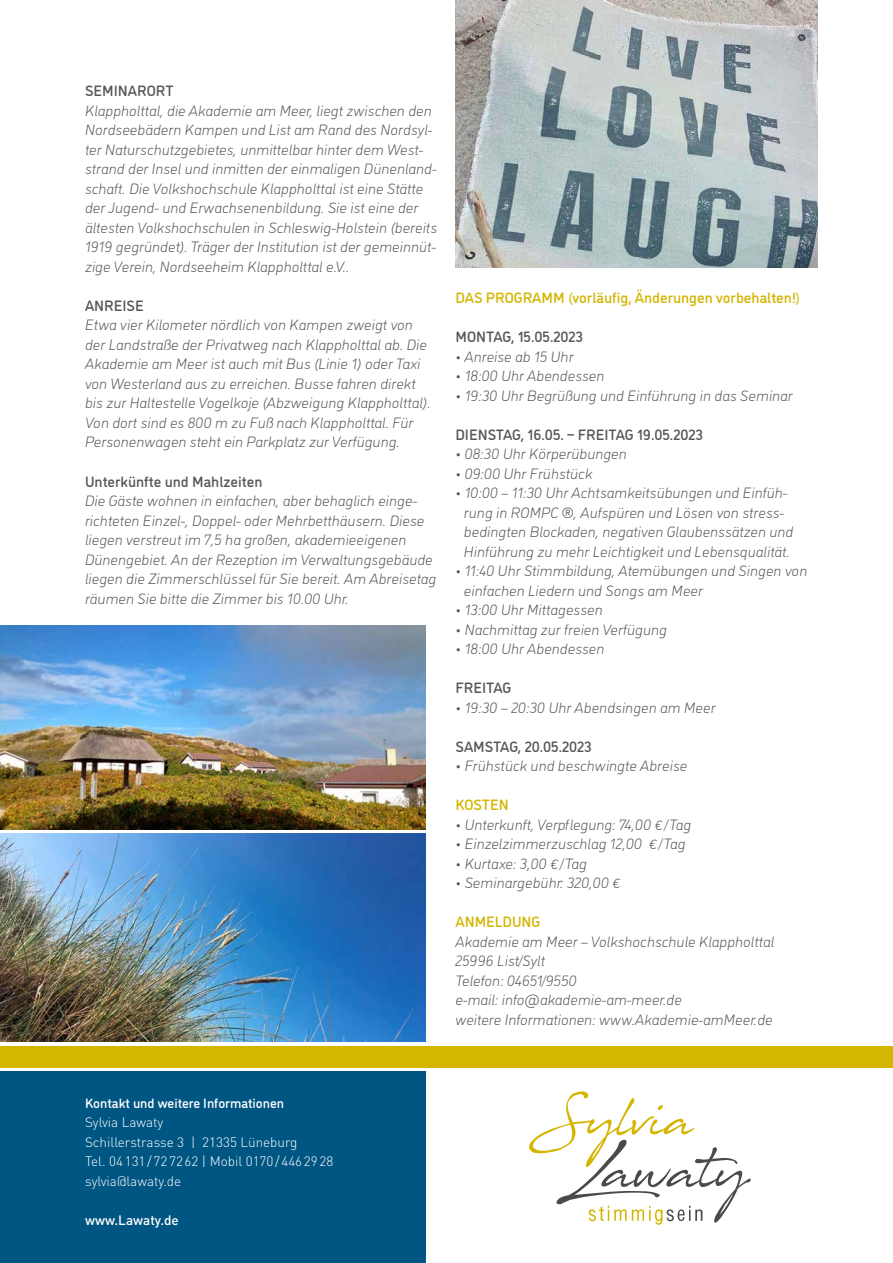
<style>
.page{position:relative;width:893px;height:1263px;background:#fff}
.page>*{position:absolute;margin:0;border:0;box-sizing:border-box;transform-origin:0 0}
.t1{font:italic 300 15px/19.5px "DI Nosaur";color:#575756}
.t2{font:500 15px "DI Nosaur";color:#575756}
.t3{font:500 15px "DI Nosaur";color:#d4b500}
.t4{font:300 13.5px/19.5px "DIN";color:#fff}
.t5{font:500 13.5px "DI Nosaur";color:#fff}
.t6{font:500 13.5px "DIN";color:#fff}
</style>
<div class="page">
<img style="left:0;top:625px;width:425px;height:204px">
<img style="left:0;top:833px;width:425px;height:209px">
<div style="left:0;top:1046px;width:893px;height:21px;background:#d4b500"></div>
<div style="left:0;top:1071px;width:425px;height:192px;background:#005682"></div>
<svg style="left:529px;top:1091px;width:222px;height:134px"></svg>
<img style="left:456px;top:0;width:361px;height:268px">
<p class="t2" style="left:85px;top:80px;width:90px">SEMINARORT</p>
<p class="t1" style="left:85px;top:100px;width:354px">Klappholttal, die Akademie am Meer, liegt zwischen den Nordseebädern Kampen und List am Rand des Nordsyl&shy;ter Naturschutzgebietes, unmittelbar hinter dem West&shy;strand der Insel und inmitten der einmaligen Dünenland&shy;schaft. Die Volkshochschule Klappholttal ist eine Stätte der Jugend- und Erwachsenenbildung. Sie ist eine der ältesten Volkshochschulen in Schleswig-Holstein (bereits 1919 gegründet). Träger der Institution ist der gemeinnüt&shy;zige Verein, Nordseeheim Klappholttal e.V..</p>
<p class="t2" style="left:85px;top:295px;width:60px">ANREISE</p>
<p class="t1" style="left:85px;top:314px;width:347px">Etwa vier Kilometer nördlich von Kampen zweigt von der Landstraße der Privatweg nach Klappholttal ab. Die Akademie am Meer ist auch mit Bus (Linie 1) oder Taxi von Westerland aus zu erreichen. Busse fahren direkt bis zur Haltestelle Vogelkoje (Abzweigung Klappholttal).<br>Von dort sind es 800 m zu Fuß nach Klappholttal. Für Personenwagen steht ein Parkplatz zur Verfügung.</p>
<p class="t2" style="left:85px;top:470px;width:179px">Unterkünfte und Mahlzeiten</p>
<p class="t1" style="left:85px;top:490px;width:353px">Die Gäste wohnen in einfachen, aber behaglich einge&shy;richteten Einzel-, Doppel- oder Mehrbetthäusern. Diese liegen verstreut im 7,5 ha großen, akademieeigenen Dünengebiet. An der Rezeption im Verwaltungsgebäude liegen die Zimmerschlüssel für Sie bereit. Am Abreisetag räumen Sie bitte die Zimmer bis 10.00 Uhr.</p>
<p class="t3" style="left:455px;top:287px;width:346px">DAS PROGRAMM (vorläufig, Änderungen vorbehalten!)</p>
<p class="t2" style="left:455px;top:326px;width:129px">MONTAG, 15.05.2023</p>
<p class="t1" style="left:455px;top:346px;width:120px">• Anreise ab 15 Uhr</p>
<p class="t1" style="left:455px;top:365px;width:151px">• 18:00 Uhr Abendessen</p>
<p class="t1" style="left:455px;top:385px;width:339px">• 19:30 Uhr Begrüßung und Einführung in das Seminar</p>
<p class="t2" style="left:455px;top:424px;width:249px">DIENSTAG, 16.05. – FREITAG 19.05.2023</p>
<p class="t1" style="left:455px;top:443px;width:173px">• 08:30 Uhr Körperübungen</p>
<p class="t1" style="left:455px;top:463px;width:138px">• 09:00 Uhr Frühstück</p>
<p class="t1" style="left:455px;top:482px;width:340px;text-align:center">• 10:00 – 11:30 Uhr Achtsamkeitsübungen und Einfüh&shy;rung in ROMPC ®, Aufspüren und Lösen von stress&shy;bedingten Blockaden, negativen Glaubenssätzen und Hinführung zu mehr Leichtigkeit und Lebensqualität.</p>
<p class="t1" style="left:464px;top:560px;width:345px;text-indent:-9px">• 11:40 Uhr Stimmbildung, Atemübungen und Singen von einfachen Liedern und Songs am Meer</p>
<p class="t1" style="left:455px;top:599px;width:149px">• 13:00 Uhr Mittagessen</p>
<p class="t1" style="left:455px;top:619px;width:213px">• Nachmittag zur freien Verfügung</p>
<p class="t1" style="left:455px;top:638px;width:151px">• 18:00 Uhr Abendessen</p>
<p class="t2" style="left:455px;top:677px;width:57px">FREITAG</p>
<p class="t1" style="left:455px;top:697px;width:262px">• 19:30 – 20:30 Uhr Abendsingen am Meer</p>
<p class="t2" style="left:455px;top:736px;width:138px">SAMSTAG, 20.05.2023</p>
<p class="t1" style="left:455px;top:755px;width:233px">• Frühstück und beschwingte Abreise</p>
<p class="t3" style="left:455px;top:794px;width:55px">KOSTEN</p>
<p class="t1" style="left:455px;top:814px;width:238px">• Unterkunft, Verpflegung: 74,00 €/Tag</p>
<p class="t1" style="left:455px;top:833px;width:232px">• Einzelzimmerzuschlag 12,00 €/Tag</p>
<p class="t1" style="left:455px;top:853px;width:133px">• Kurtaxe: 3,00 €/Tag</p>
<p class="t1" style="left:455px;top:872px;width:167px">• Seminargebühr: 320,00 €</p>
<p class="t3" style="left:455px;top:911px;width:86px">ANMELDUNG</p>
<p class="t1" style="left:455px;top:931px;width:320px">Akademie am Meer – Volkshochschule Klappholttal 25996 List/Sylt<br>Telefon: 04651/9550<br>e-mail: info@akademie-am-meer.de<br>weitere Informationen: www.Akademie-amMeer.de</p>
<p class="t5" style="left:85px;top:1093px;width:201px">Kontakt und weitere Informationen</p>
<p class="t4" style="left:85px;top:1112px;width:250px">Sylvia Lawaty<br>Schillerstrasse 3 | 21335 Lüneburg<br>Tel. 04131/727262 | Mobil 0170/4462928 sylvia@lawaty.de</p>
<p class="t6" style="left:85px;top:1211px;width:95px">www.Lawaty.de</p>
</div>
